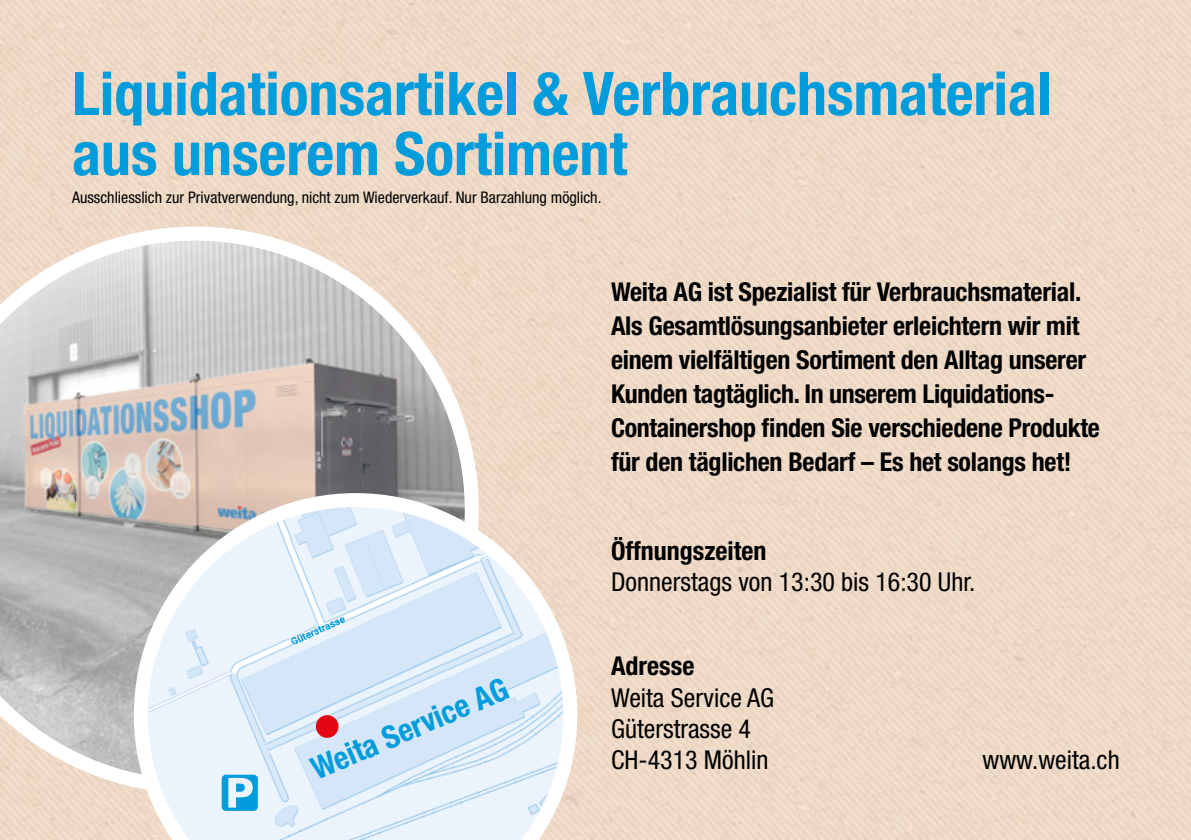
<style>
.page{position:relative;width:1191px;height:840px;background:#fff}
.page>*{position:absolute;margin:0;border:0;box-sizing:border-box;transform-origin:0 0}
.t1{font:700 condensed 60px/60px "Helvetica Neue LT Std";color:#009cdb}
.t2{font:700 condensed 31.2px "Helvetica Neue LT Std";color:#009cdb}
.t3{font:700 condensed 26px/34px "Helvetica Neue LT Std";letter-spacing:-.01em;color:#000}
.t4{font:condensed 26px/31.2px "Helvetica Neue LT Std";color:#000}
.t5{font:condensed 16px "Helvetica Neue LT Std";color:#000}
</style>
<div class="page">
<svg style="left:0;top:226px;width:479px;height:567px;background:#c9c3bf"></svg>
<svg style="left:134px;top:493px;width:443px;height:346px;background:#dfe7f0"></svg>
<div style="left:316px;top:714px;width:22px;height:23px;background:#e30613;border-radius:50%"></div>
<h1 class="t1" style="left:72px;top:63px;width:980px">Liquidationsartikel &amp; Verbrauchsmaterial aus unserem Sortiment</h1>
<p class="t5" style="left:72px;top:188px;width:531px">Ausschliesslich zur Privatverwendung, nicht zum Wiederverkauf. Nur Barzahlung möglich.</p>
<p class="t3" style="left:611px;top:274px;width:490px">Weita AG ist Spezialist für Verbrauchsmaterial.<br>Als Gesamtlösungsanbieter erleichtern wir mit einem vielfältigen Sortiment den Alltag unserer Kunden tagtäglich. In unserem Liquidations-Containershop finden Sie verschiedene Produkte für den täglichen Bedarf – Es het solangs het!</p>
<p class="t2" style="left:305px;top:751px;width:212px;rotate:-23deg">Weita Service AG</p>
<p class="t3" style="left:611px;top:532px;width:157px">Öffnungszeiten</p>
<p class="t4" style="left:611px;top:565px;width:366px">Donnerstags von 13:30 bis 16:30 Uhr.</p>
<p class="t3" style="left:611px;top:648px;width:85px">Adresse</p>
<p class="t4" style="left:611px;top:681px;width:165px">Weita Service AG<br>Güterstrasse 4<br>CH-4313 Möhlin</p>
<p class="t4" style="left:982px;top:743px;width:139px">www.weita.ch</p>
</div>
